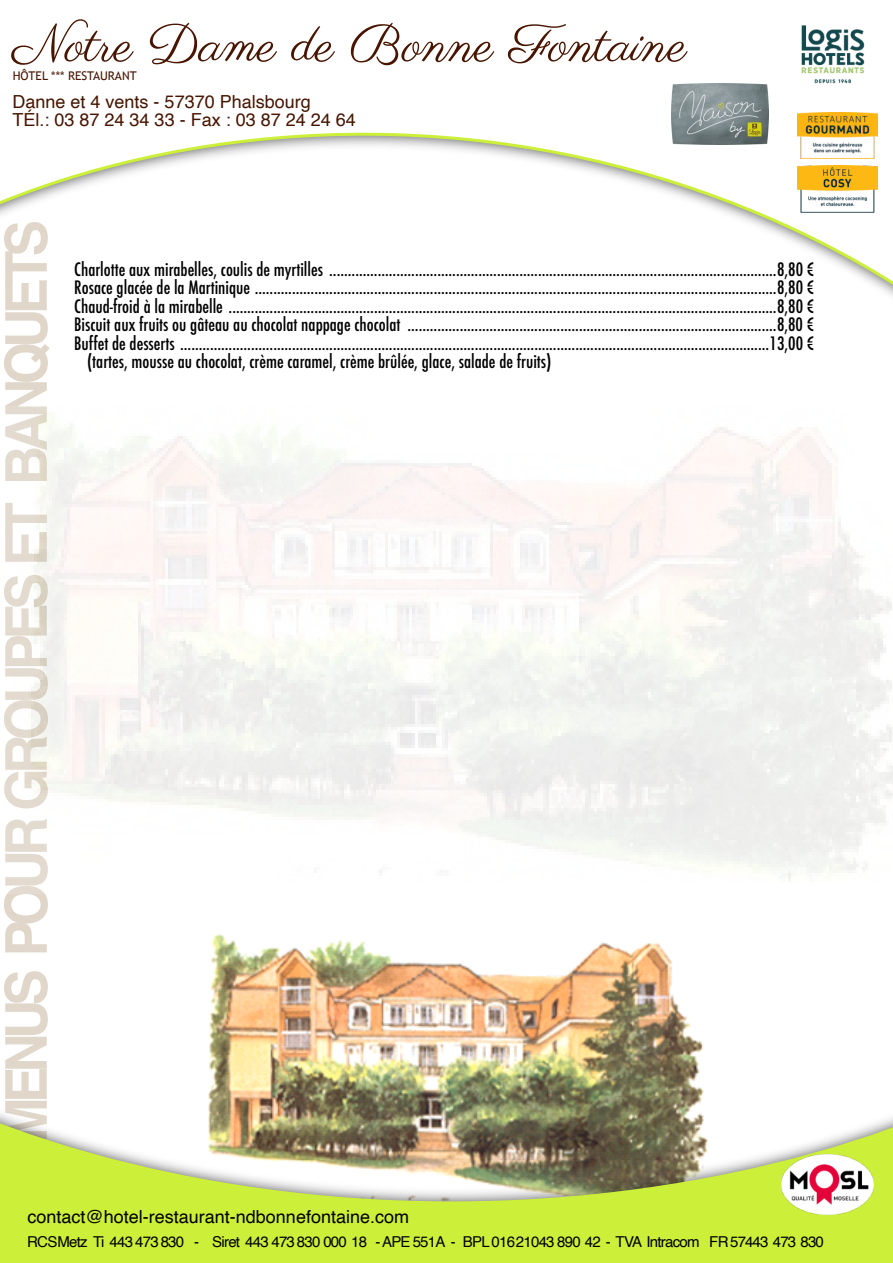
<style>
.page{position:relative;width:893px;height:1263px;background:#fff}
.page>*{position:absolute;margin:0;border:0;box-sizing:border-box;transform-origin:0 0}
.t1{font:700 57.75px "Helvetica";letter-spacing:-.11em;color:#e0d7ca;scale:.95 1}
.t2{font:52.65px "Parisienne";color:#471500}
.t3{font:500 condensed 18px "Futura";color:#000}
.t4{font:18px/18px "Helvetica";color:#471500}
.t5{font:18px "Helvetica";color:#000}
.t6{font:15px "Helvetica";letter-spacing:-.05em;color:#000}
.t7{font:12px "Trebuchet MS";color:#471500}
</style>
<div class="page">
<img style="left:209px;top:934px;width:482px;height:102px">
<img style="left:0;top:1036px;width:893px;height:227px">
<svg style="left:0;top:83px;width:893px;height:213px"></svg>
<img style="left:782px;top:25px;width:102px;height:64px">
<img style="left:782px;top:1154px;width:91px;height:60px">
<img style="left:798px;top:112px;width:79px;height:47px">
<img style="left:672px;top:84px;width:96px;height:60px">
<img style="left:798px;top:165px;width:79px;height:47px">
<h2 class="t2" style="left:13px;top:12px;width:676px">Notre Dame de Bonne Fontaine</h2>
<p class="t7" style="left:13px;top:71px;width:125px">HÔTEL *** RESTAURANT</p>
<p class="t4" style="left:13px;top:94px;width:345px">Danne et 4 vents - 57370 Phalsbourg<br>TÉl.: 03 87 24 34 33 - Fax : 03 87 24 24 64</p>
<h1 class="t1" style="left:3px;top:1143px;width:973px;rotate:-90deg">MENUS POUR GROUPES ET BANQUETS</h1>
<p class="t3" style="left:74px;top:261px;width:741px">Charlotte aux mirabelles, coulis de myrtilles ........................................................................................................................8,80 €</p>
<p class="t3" style="left:74px;top:279px;width:742px">Rosace glacée de la Martinique ............................................................................................................................................8,80 €</p>
<p class="t3" style="left:74px;top:298px;width:742px">Chaud-froid à la mirabelle ...................................................................................................................................................8,80 €</p>
<p class="t3" style="left:74px;top:316px;width:741px">Biscuit aux fruits ou gâteau au chocolat nappage chocolat ...................................................................................................8,80 €</p>
<p class="t3" style="left:74px;top:335px;width:742px">Buffet de desserts ..............................................................................................................................................................13,00 €</p>
<p class="t3" style="left:87px;top:353px;width:466px">(tartes, mousse au chocolat, crème caramel, crème brûlée, glace, salade de fruits)</p>
<p class="t5" style="left:28px;top:1209px;width:383px">contact@hotel-restaurant-ndbonnefontaine.com</p>
<p class="t6" style="left:27px;top:1236px;width:798px">RCS Metz Ti 443 473 830 - Siret 443 473 830 000 18 - APE 551A - BPL 016 21043 890 42 - TVA Intracom FR 57443 473 830</p>
</div>
